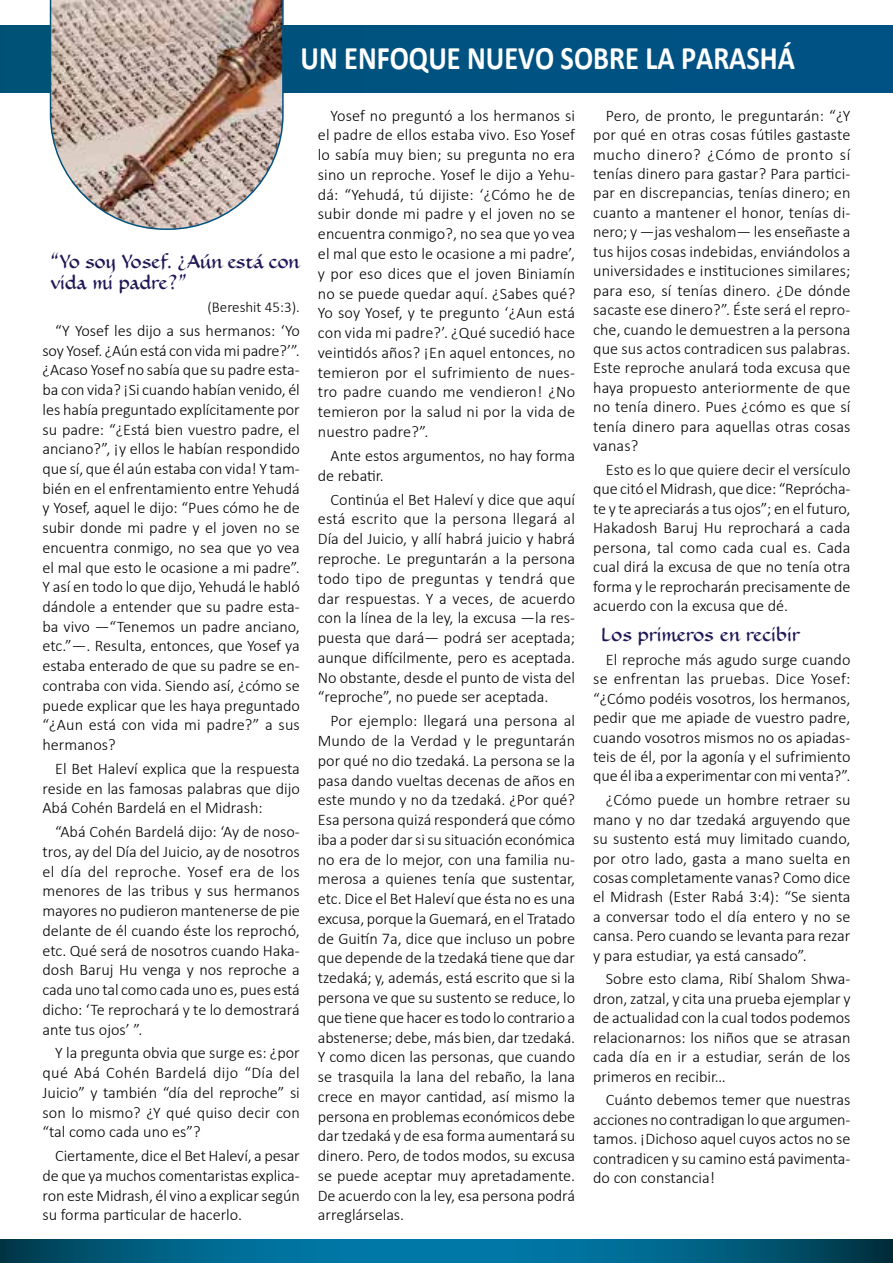
<style>
.page{position:relative;width:893px;height:1263px;background:#fff}
.page>*{position:absolute;margin:0;border:0;box-sizing:border-box;transform-origin:0 0}
.t1{font:700 33px "Calibri";color:#fff;scale:.86 1}
.t2{font:700 18px/21.9px "Demi Tasse";color:#201856}
.t3{font:300 16.2px/19.8px "Calibri";color:#000;text-align:justify}
.t4{font:300 15px "Calibri";color:#000}
</style>
<div class="page">
<svg style="left:0;top:1239px;width:893px;height:24px"></svg>
<div style="left:0;top:26px;width:893px;height:66px;background:#005282"></div>
<img style="left:49px;top:0;width:235px;height:230px">
<h1 class="t1" style="left:300px;top:35px;width:577px">UN ENFOQUE NUEVO SOBRE LA PARASHÁ</h1>
<p class="t3" style="left:318px;top:105px;width:259px;text-indent:13px">Yosef no preguntó a los hermanos si el padre de ellos estaba vivo. Eso Yosef lo sabía muy bien; su pregunta no era sino un reproche. Yosef le dijo a Yehu&shy;dá: “Yehudá, tú dijiste: ‘¿Cómo he de subir donde mi padre y el joven no se encuentra conmigo?, no sea que yo vea el mal que esto le ocasione a mi padre’, y por eso dices que el joven Biniamín no se puede quedar aquí. ¿Sabes qué?<br>Yo soy Yosef, y te pregunto ‘¿Aun está con vida mi padre?’. ¿Qué sucedió hace veintidós años? ¡En aquel entonces, no temieron por el sufrimiento de nues&shy;tro padre cuando me vendieron! ¿No temieron por la salud ni por la vida de nuestro padre?”.</p>
<p class="t3" style="left:318px;top:445px;width:259px;text-indent:13px">Ante estos argumentos, no hay forma de rebatir.</p>
<p class="t3" style="left:318px;top:489px;width:259px;text-indent:13px">Continúa el Bet Haleví y dice que aquí está escrito que la persona llegará al Día del Juicio, y allí habrá juicio y habrá reproche. Le preguntarán a la persona todo tipo de preguntas y tendrá que dar respuestas. Y a veces, de acuerdo con la línea de la ley, la excusa —la res&shy;puesta que dará— podrá ser aceptada; aunque difícilmente, pero es aceptada.<br>No obstante, desde el punto de vista del “reproche”, no puede ser aceptada.</p>
<p class="t3" style="left:318px;top:711px;width:259px;text-indent:13px">Por ejemplo: llegará una persona al Mundo de la Verdad y le preguntarán por qué no dio tzedaká. La persona se la pasa dando vueltas decenas de años en este mundo y no da tzedaká. ¿Por qué?<br>Esa persona quizá responderá que cómo iba a poder dar si su situación económica no era de lo mejor, con una familia nu&shy;merosa a quienes tenía que sustentar, etc. Dice el Bet Haleví que ésta no es una excusa, porque la Guemará, en el Tratado de Guitín 7a, dice que incluso un pobre que depende de la tzedaká tiene que dar tzedaká; y, además, está escrito que si la persona ve que su sustento se reduce, lo que tiene que hacer es todo lo contrario a abstenerse; debe, más bien, dar tzedaká.<br>Y como dicen las personas, que cuando se trasquila la lana del rebaño, la lana crece en mayor cantidad, así mismo la persona en problemas económicos debe dar tzedaká y de esa forma aumentará su dinero. Pero, de todos modos, su excusa se puede aceptar muy apretadamente.<br>De acuerdo con la ley, esa persona podrá arreglárselas.</p>
<p class="t3" style="left:593px;top:105px;width:259px;text-indent:13px">Pero, de pronto, le preguntarán: “¿Y por qué en otras cosas fútiles gastaste mucho dinero? ¿Cómo de pronto sí tenías dinero para gastar? Para partici&shy;par en discrepancias, tenías dinero; en cuanto a mantener el honor, tenías di&shy;nero; y —jas veshalom— les enseñaste a tus hijos cosas indebidas, enviándolos a universidades e instituciones similares; para eso, sí tenías dinero. ¿De dónde sacaste ese dinero?”. Éste será el repro&shy;che, cuando le demuestren a la persona que sus actos contradicen sus palabras.<br>Este reproche anulará toda excusa que haya propuesto anteriormente de que no tenía dinero. Pues ¿cómo es que sí tenía dinero para aquellas otras cosas vanas?</p>
<p class="t3" style="left:593px;top:460px;width:259px;text-indent:13px">Esto es lo que quiere decir el versículo que citó el Midrash, que dice: “Reprócha&shy;te y te apreciarás a tus ojos”; en el futuro, Hakadosh Baruj Hu reprochará a cada persona, tal como cada cual es. Cada cual dirá la excusa de que no tenía otra forma y le reprocharán precisamente de acuerdo con la excusa que dé.</p>
<p class="t2" style="left:602px;top:624px;width:200px">Los primeros en recibir</p>
<p class="t3" style="left:593px;top:649px;width:259px;text-indent:13px">El reproche más agudo surge cuando se enfrentan las pruebas. Dice Yosef: “¿Cómo podéis vosotros, los hermanos, pedir que me apiade de vuestro padre, cuando vosotros mismos no os apiadas&shy;teis de él, por la agonía y el sufrimiento que él iba a experimentar con mi venta?”.</p>
<p class="t3" style="left:593px;top:790px;width:259px;text-indent:13px">¿Cómo puede un hombre retraer su mano y no dar tzedaká arguyendo que su sustento está muy limitado cuando, por otro lado, gasta a mano suelta en cosas completamente vanas? Como dice el Midrash (Ester Rabá 3:4): “Se sienta a conversar todo el día entero y no se cansa. Pero cuando se levanta para rezar y para estudiar, ya está cansado”.</p>
<p class="t3" style="left:593px;top:969px;width:259px;text-indent:13px">Sobre esto clama, Ribí Shalom Shwa&shy;dron, zatzal, y cita una prueba ejemplar y de actualidad con la cual todos podemos relacionarnos: los niños que se atrasan cada día en ir a estudiar, serán de los primeros en recibir…</p>
<p class="t3" style="left:593px;top:1090px;width:259px;text-indent:13px">Cuánto debemos temer que nuestras acciones no contradigan lo que argumen&shy;tamos. ¡Dichoso aquel cuyos actos no se contradicen y su camino está pavimenta&shy;do con constancia!</p>
<p class="t2" style="left:51px;top:250px;width:250px">“Yo soy Yosef. ¿Aún está con vida mi padre?”</p>
<p class="t4" style="left:207px;top:298px;width:94px">(Bereshit 45:3).</p>
<p class="t3" style="left:43px;top:321px;width:259px;text-indent:13px">“Y Yosef les dijo a sus hermanos: ‘Yo soy Yosef. ¿Aún está con vida mi padre?’”. ¿Acaso Yosef no sabía que su padre esta&shy;ba con vida? ¡Si cuando habían venido, él les había preguntado explícitamente por su padre: “¿Está bien vuestro padre, el anciano?”, ¡y ellos le habían respondido que sí, que él aún estaba con vida! Y tam&shy;bién en el enfrentamiento entre Yehudá y Yosef, aquel le dijo: “Pues cómo he de subir donde mi padre y el joven no se encuentra conmigo, no sea que yo vea el mal que esto le ocasione a mi padre”.<br>Y así en todo lo que dijo, Yehudá le habló dándole a entender que su padre esta&shy;ba vivo —“Tenemos un padre anciano, etc.”—. Resulta, entonces, que Yosef ya estaba enterado de que su padre se en&shy;contraba con vida. Siendo así, ¿cómo se puede explicar que les haya preguntado “¿Aun está con vida mi padre?” a sus hermanos?</p>
<p class="t3" style="left:43px;top:758px;width:259px;text-indent:13px">El Bet Haleví explica que la respuesta reside en las famosas palabras que dijo Abá Cohén Bardelá en el Midrash:</p>
<p class="t3" style="left:43px;top:822px;width:259px;text-indent:13px">“Abá Cohén Bardelá dijo: ‘Ay de noso&shy;tros, ay del Día del Juicio, ay de nosotros el día del reproche. Yosef era de los menores de las tribus y sus hermanos mayores no pudieron mantenerse de pie delante de él cuando éste los reprochó, etc. Qué será de nosotros cuando Haka&shy;dosh Baruj Hu venga y nos reproche a cada uno tal como cada uno es, pues está dicho: ‘Te reprochará y te lo demostrará ante tus ojos’ ”.</p>
<p class="t3" style="left:43px;top:1043px;width:259px;text-indent:13px">Y la pregunta obvia que surge es: ¿por qué Abá Cohén Bardelá dijo “Día del Juicio” y también “día del reproche” si son lo mismo? ¿Y qué quiso decir con “tal como cada uno es”?</p>
<p class="t3" style="left:43px;top:1146px;width:259px;text-indent:13px">Ciertamente, dice el Bet Haleví, a pesar de que ya muchos comentaristas explica&shy;ron este Midrash, él vino a explicar según su forma particular de hacerlo.</p>
</div>
